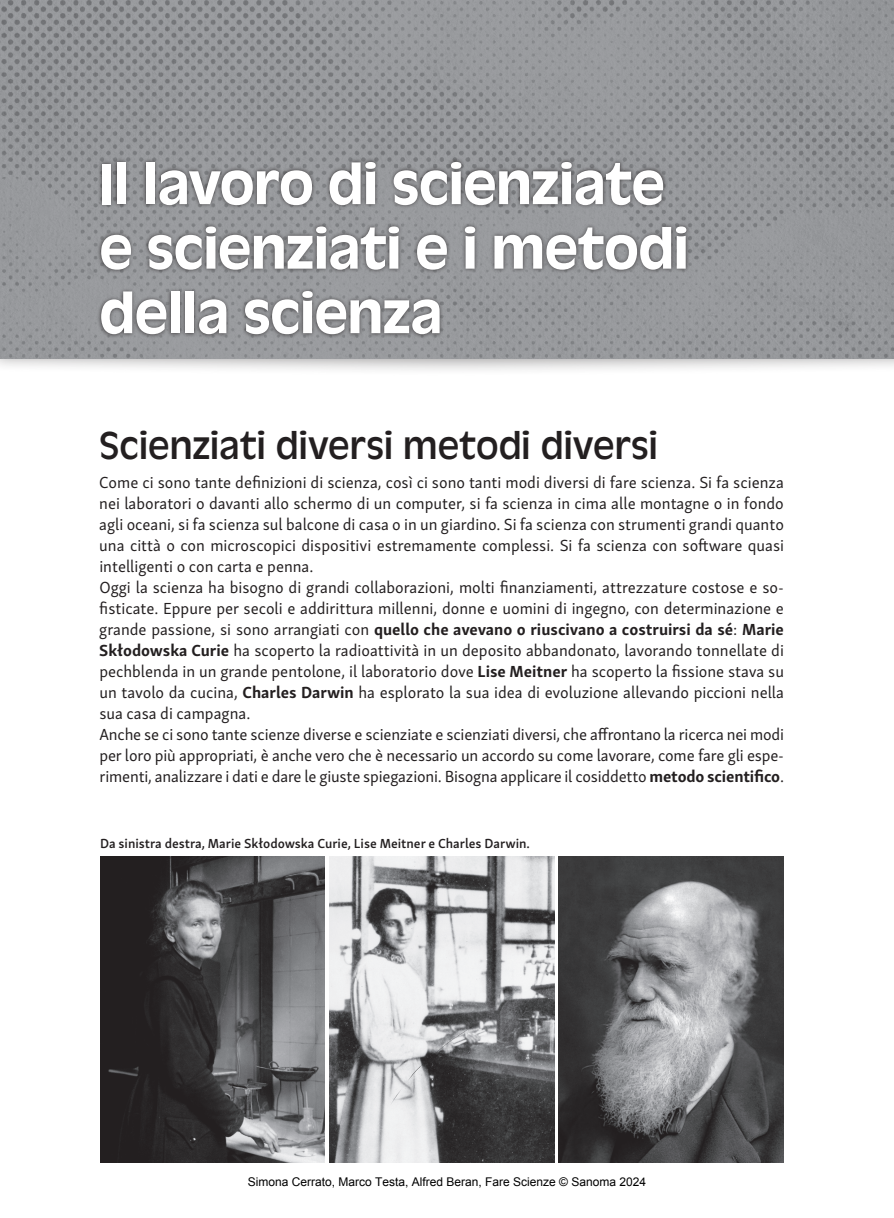
<style>
.page{position:relative;width:894px;height:1218px;background:#fff}
.page>*{position:absolute;margin:0;border:0;box-sizing:border-box;transform-origin:0 0}
.t1{font:500 60px/64.5px "Antique Oli";letter-spacing:-.01em;color:#fff}
.t2{font:40.5px "Antique Oli";color:#231f20}
.t3{font:16.5px/21px "Skolar Sans PE";color:#231f20}
.t4{font:600 13.5px "Skolar Sans PE";color:#231f20}
.t5{font:12px "Arial";color:#000}
.s1{font-weight:700}
</style>
<div class="page">
<div style="left:0;top:284px;width:894px;height:92px;background:#231f20;opacity:.4"></div>
<img style="left:0;top:0;width:894px;height:359px">
<div style="left:97px;top:157px;width:594px;height:182px;background:#231f20;opacity:.75"></div>
<img style="left:100px;top:856px;width:225px;height:306px">
<img style="left:558px;top:856px;width:225px;height:306px">
<img style="left:329px;top:856px;width:225px;height:306px">
<h1 class="t1" style="left:99px;top:153px;width:591px">Il lavoro di scienziate e scienziati e i metodi della scienza</h1>
<h2 class="t2" style="left:99px;top:423px;width:560px">Scienziati diversi metodi diversi</h2>
<p class="t3" style="left:99px;top:471px;width:686px">Come ci sono tante definizioni di scienza, così ci sono tanti modi diversi di fare scienza. Si fa scienza nei laboratori o davanti allo schermo di un computer, si fa scienza in cima alle montagne o in fondo agli oceani, si fa scienza sul balcone di casa o in un giardino. Si fa scienza con strumenti grandi quanto una città o con microscopici dispositivi estremamente complessi. Si fa scienza con software quasi intelligenti o con carta e penna.<br>Oggi la scienza ha bisogno di grandi collaborazioni, molti finanziamenti, attrezzature costose e so&shy;fisticate. Eppure per secoli e addirittura millenni, donne e uomini di ingegno, con determinazione e grande passione, si sono arrangiati con <span class="s1">quello che avevano o riuscivano a costruirsi da sé</span>: <span class="s1">Marie Skłodowska Curie</span> ha scoperto la radioattività in un deposito abbandonato, lavorando tonnellate di pechblenda in un grande pentolone, il laboratorio dove <span class="s1">Lise Meitner</span> ha scoperto la fissione stava su un tavolo da cucina, <span class="s1">Charles Darwin</span> ha esplorato la sua idea di evoluzione allevando piccioni nella sua casa di campagna.<br>Anche se ci sono tante scienze diverse e scienziate e scienziati diversi, che affrontano la ricerca nei modi per loro più appropriati, è anche vero che è necessario un accordo su come lavorare, come fare gli espe&shy;rimenti, analizzare i dati e dare le giuste spiegazioni. Bisogna applicare il cosiddetto <span class="s1">metodo scientifico</span>.</p>
<p class="t4" style="left:100px;top:832px;width:431px">Da sinistra destra, Marie Skłodowska Curie, Lise Meitner e Charles Darwin.</p>
<p class="t5" style="left:248px;top:1174px;width:400px">Simona Cerrato, Marco Testa, Alfred Beran, Fare Scienze © Sanoma 2024</p>
</div>
